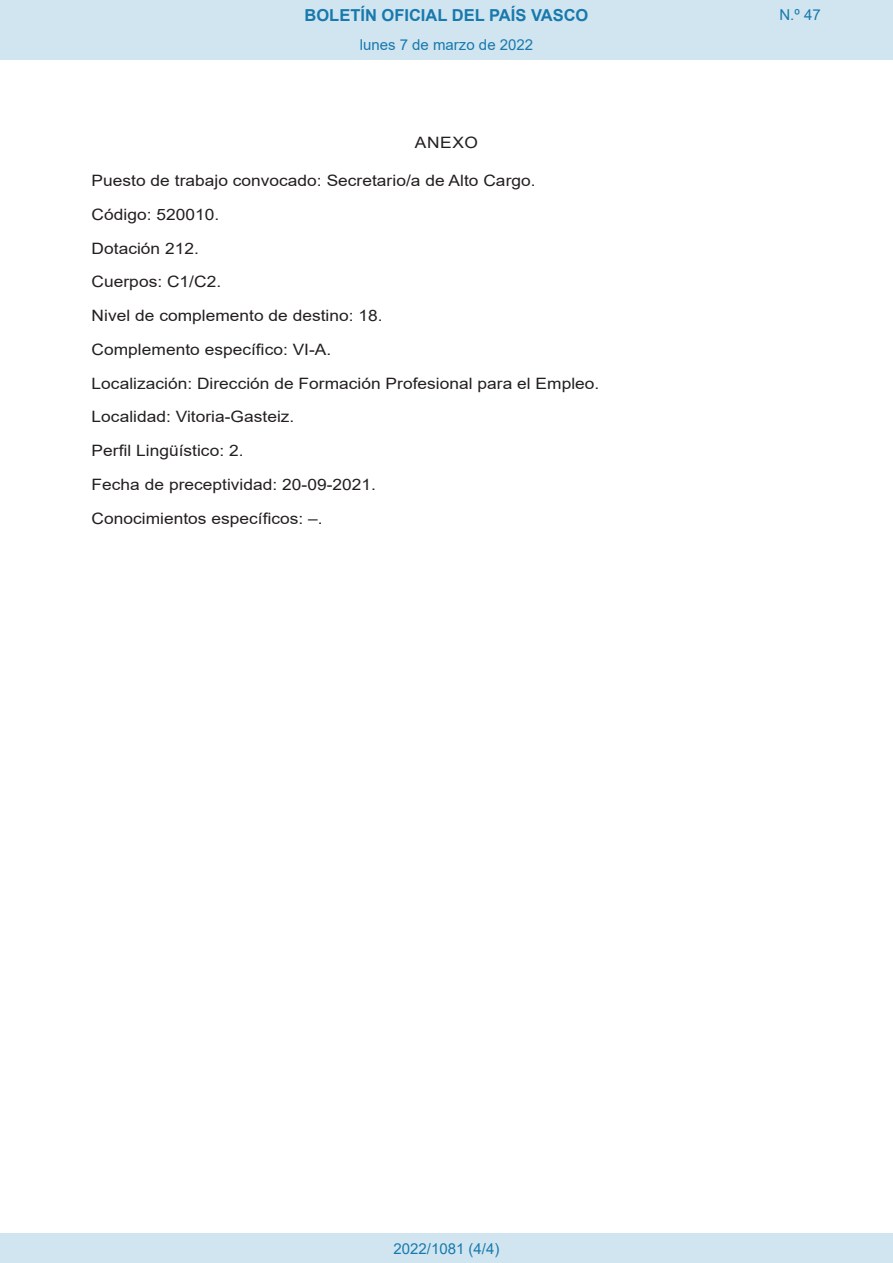
<style>
.page{position:relative;width:893px;height:1263px;background:#fff}
.page>*{position:absolute;margin:0;border:0;box-sizing:border-box;transform-origin:0 0}
.t1{font:700 16.5px "Arial";color:#1879ad}
.BOPVDetalle{font:15.6px "Arial";color:#231f20;scale:1.11 1}
.BOPVClave{font:15.6px "Arial";letter-spacing:.035em;color:#231f20;scale:1.11 1}
.Paginacion_Centro{font:15px "Arial";color:#1879ad}
</style>
<div class="page">
<div style="left:0;top:0;width:893px;height:60px;background:#d0e5f0"></div>
<div style="left:0;top:1233px;width:893px;height:30px;background:#d0e5f0"></div>
<p class="t1" style="left:305px;top:3px;width:285px">BOLETÍN OFICIAL DEL PAÍS VASCO</p>
<p class="Paginacion_Centro" style="left:360px;top:35px;width:175px">lunes 7 de marzo de 2022</p>
<p class="BOPVClave" style="left:415px;top:132px;width:58px">ANEXO</p>
<p class="BOPVDetalle" style="left:92px;top:170px;width:401px">Puesto de trabajo convocado: Secretario/a de Alto Cargo.</p>
<p class="BOPVDetalle" style="left:92px;top:204px;width:116px">Código: 520010.</p>
<p class="BOPVDetalle" style="left:92px;top:237px;width:98px">Dotación 212.</p>
<p class="BOPVDetalle" style="left:92px;top:271px;width:118px">Cuerpos: C1/C2.</p>
<p class="BOPVDetalle" style="left:92px;top:305px;width:264px">Nivel de complemento de destino: 18.</p>
<p class="BOPVDetalle" style="left:92px;top:339px;width:217px">Complemento específico: VI-A.</p>
<p class="BOPVDetalle" style="left:92px;top:372px;width:459px">Localización: Dirección de Formación Profesional para el Empleo.</p>
<p class="BOPVDetalle" style="left:92px;top:406px;width:184px">Localidad: Vitoria-Gasteiz.</p>
<p class="BOPVDetalle" style="left:92px;top:440px;width:138px">Perfil Lingüístico: 2.</p>
<p class="BOPVDetalle" style="left:92px;top:474px;width:258px">Fecha de preceptividad: 20-09-2021.</p>
<p class="BOPVDetalle" style="left:92px;top:507px;width:210px">Conocimientos específicos: –.</p>
<p class="Paginacion_Centro" style="left:779px;top:5px;width:43px">N.º 47</p>
<p class="Paginacion_Centro" style="left:393px;top:1238px;width:107px">2022/1081 (4/4)</p>
</div>
